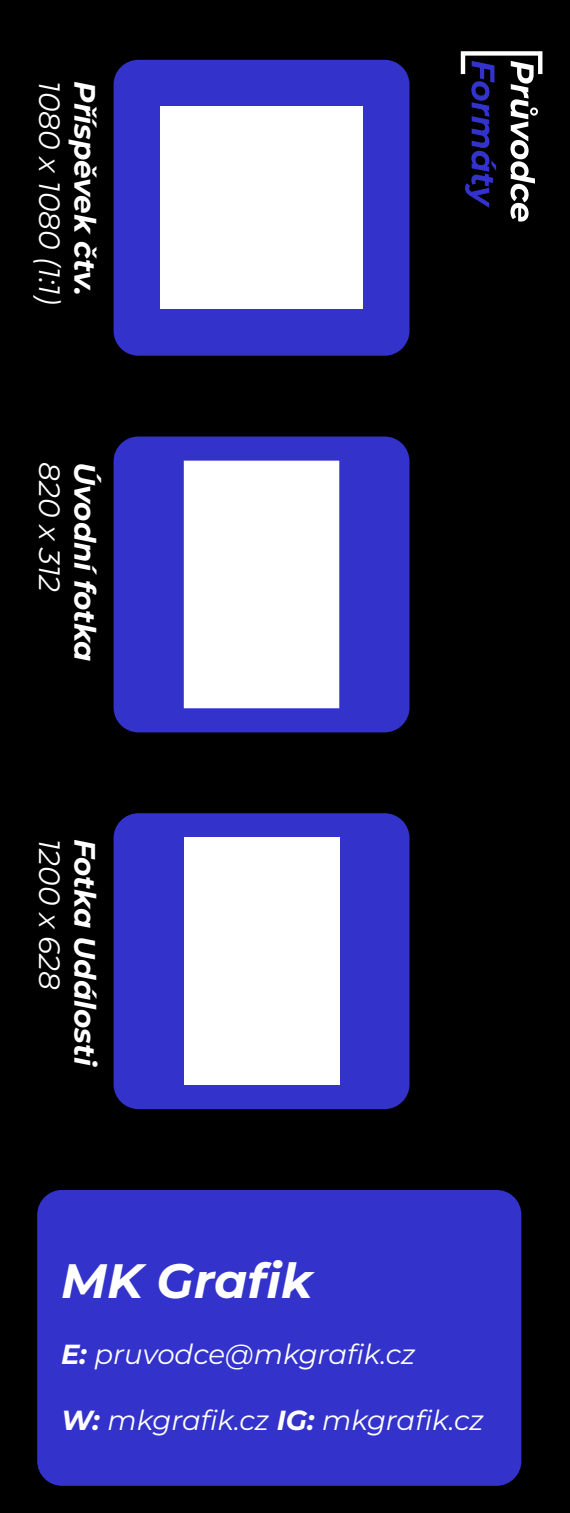
<style>
.page{position:relative;width:570px;height:1513px;background:#fff}
.page>*{position:absolute;margin:0;border:0;box-sizing:border-box;transform-origin:0 0}
.t1{font:italic 700 48.3px "Montserrat";color:#fff}
.t2{font:italic 700 29.4px "Montserrat";color:#fff}
.t3{font:italic 29.4px "Montserrat";color:#fff}
.t4{font:italic 27.65px "Montserrat";color:#fff}
.s1{font-weight:700}
</style>
<div class="page">
<div style="left:0;top:0;width:570px;height:1512px;background:#000"></div>
<svg style="left:460px;top:51px;width:82px;height:170px"></svg>
<div style="left:113px;top:813px;width:296px;height:295px;background:#33c;border-radius:25px"></div>
<div style="left:184px;top:837px;width:155px;height:247px;background:#fff"></div>
<div style="left:113px;top:436px;width:296px;height:296px;background:#33c;border-radius:25px"></div>
<div style="left:184px;top:460px;width:155px;height:248px;background:#fff"></div>
<div style="left:113px;top:60px;width:296px;height:295px;background:#33c;border-radius:25px"></div>
<div style="left:160px;top:107px;width:202px;height:202px;background:#fff"></div>
<div style="left:37px;top:1189px;width:484px;height:296px;background:#33c;border-radius:25px"></div>
<p class="t3" style="left:69px;top:81px;width:224px;rotate:90deg">1080 x 1080 (1:1)</p>
<p class="t2" style="left:105px;top:81px;width:216px;rotate:90deg">Příspěvek čtv.</p>
<p class="t3" style="left:69px;top:462px;width:132px;rotate:90deg">820 x 312</p>
<p class="t2" style="left:105px;top:462px;width:201px;rotate:90deg">Úvodní fotka</p>
<p class="t3" style="left:69px;top:838px;width:152px;rotate:90deg">1200 x 628</p>
<p class="t2" style="left:105px;top:838px;width:229px;rotate:90deg">Fotka Události</p>
<h1 class="t1" style="left:61px;top:1248px;width:252px">MK Grafik</h1>
<p class="t4" style="left:61px;top:1335px;width:355px"><span class="s1">E:</span> pruvodce@mkgrafik.cz</p>
<p class="t4" style="left:61px;top:1401px;width:424px"><span class="s1">W:</span> mkgrafik.cz <span class="s1">IG:</span> mkgrafik.cz</p>
</div>
